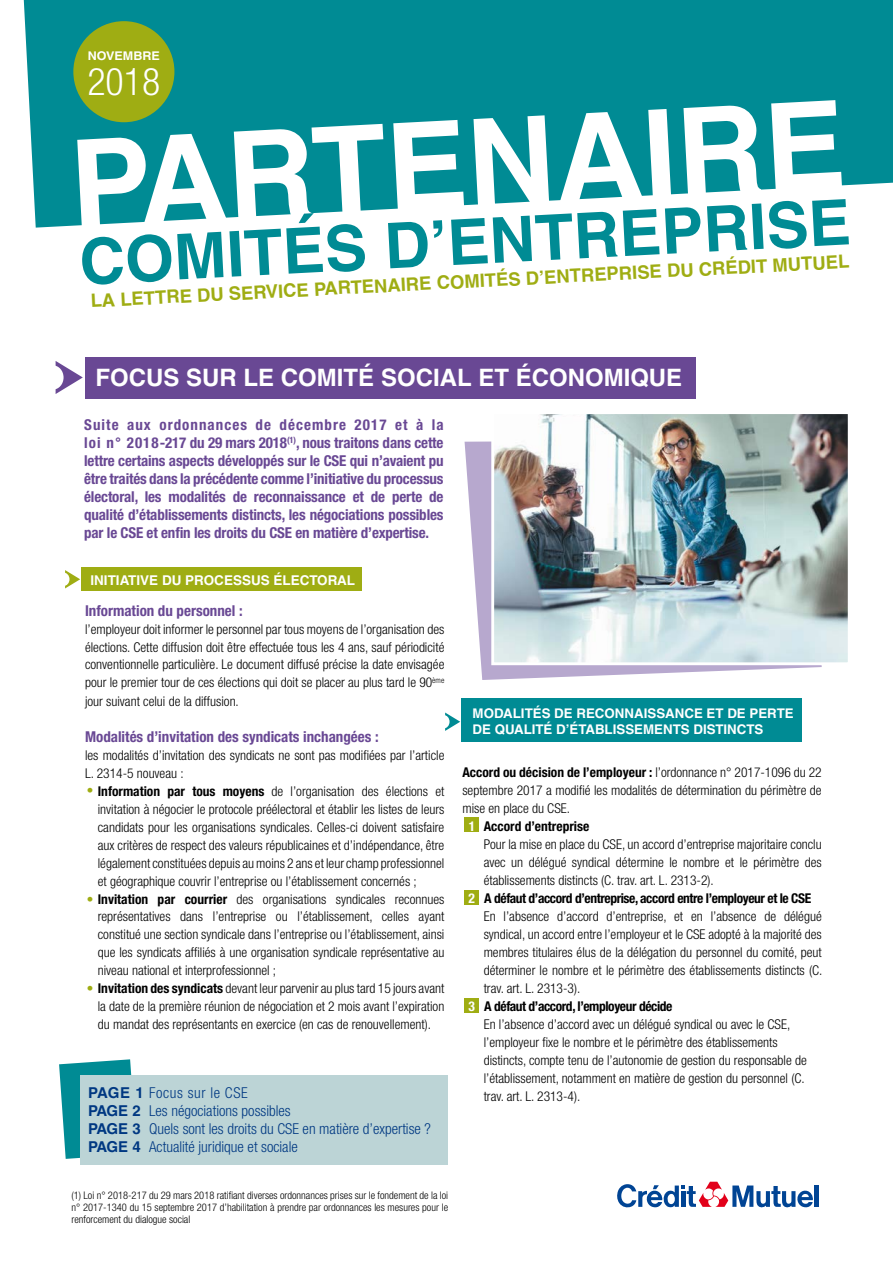
<style>
.page{position:relative;width:893px;height:1263px;background:#fff}
.page>*{position:absolute;margin:0;border:0;box-sizing:border-box;transform-origin:0 0}
.t1{font:700 121.65px "Helvetica LT Std";color:#fff}
.t2{font:700 63.15px "Helvetica LT Std";color:#008b94}
.t3{font:300 condensed 38.1px "Helvetica Neue LT";color:#fff}
.t4{font:700 24px "Helvetica LT Std";color:#fff}
.t5{font:700 18.45px "Helvetica LT Std";color:#9fad13}
.t6{font:700 condensed 15px/18px "Helvetica Neue";color:#694894;text-align:justify}
.t7{font:300 condensed 15px/18px "Helvetica Neue";color:#003882}
.t8{font:300 condensed 15px "Helvetica Neue";letter-spacing:.04em;color:#003882}
.t9{font:300 condensed 13.5px/18px "Helvetica Neue";color:#000}
.t10{font:700 condensed 13.5px "Helvetica Neue";letter-spacing:-.03em;color:#000}
.t11{font:700 condensed 13.5px "Helvetica Neue";color:#000}
.t12{font:700 13.5px "Helvetica LT Std";color:#fff}
.t13{font:700 13.35px/15.8px "Helvetica LT Std";color:#fff}
.t14{font:700 12px "Helvetica LT Std";color:#fff;scale:1.05 1}
.t15{font:300 condensed 10.5px/12px "Helvetica Neue";color:#000;text-align:justify}
.s1{font-weight:700}
.s2{font-weight:300}
.s3{color:#fff}
.s4{font-family:"Helvetica LT Std";font-weight:700;font-stretch:normal}
</style>
<div class="page">
<div style="left:464px;top:890px;width:15px;height:15px;background:#9fad13"></div>
<div style="left:464px;top:998px;width:15px;height:15px;background:#9fad13"></div>
<svg style="left:24px;top:0;width:869px;height:228px;background:#1c979f"></svg>
<div style="left:73px;top:21px;width:101px;height:101px;background:#9fad13;border-radius:50%"></div>
<div style="left:85px;top:357px;width:610px;height:41px;background:#694894"></div>
<svg style="left:56px;top:361px;width:27px;height:33px"></svg>
<div style="left:43px;top:365px;width:21px;height:24px;background:#fff;border-radius:50%"></div>
<svg style="left:465px;top:441px;width:357px;height:239px;fill:#b7a8ce"></svg>
<img style="left:495px;top:415px;width:352px;height:246px">
<div style="left:491px;top:411px;width:360px;height:254px;border:3px solid #fff"></div>
<div style="left:81px;top:568px;width:280px;height:23px;background:#9fad13"></div>
<svg style="left:65px;top:570px;width:15px;height:18px"></svg>
<div style="left:58px;top:573px;width:12px;height:13px;background:#fff;border-radius:50%"></div>
<div style="left:461px;top:699px;width:341px;height:43px;background:#008b94"></div>
<svg style="left:445px;top:712px;width:15px;height:19px"></svg>
<div style="left:438px;top:715px;width:12px;height:13px;background:#fff;border-radius:50%"></div>
<div style="left:464px;top:817px;width:15px;height:15px;background:#9fad13"></div>
<svg style="left:59px;top:1059px;width:73px;height:100px"></svg>
<div style="left:81px;top:1075px;width:367px;height:90px;background:#bcd4d6"></div>
<hr style="left:815px;top:1185px;width:4px;height:22px;background:#004494">
<svg style="left:617px;top:1182px;width:196px;height:26px"></svg>
<p class="t14" style="left:88px;top:48px;width:70px">NOVEMBRE</p>
<h3 class="t3" style="left:87px;top:59px;width:75px">2018</h3>
<h1 class="t1" style="left:66px;top:111px;width:777px;rotate:-3deg">PARTENAIRE</h1>
<h2 class="t2" style="left:77px;top:224px;width:774px;rotate:-3deg">COMITÉS D’ENTREPRISE</h2>
<h3 class="t5" style="left:90px;top:290px;width:761px;rotate:-3deg">LA LETTRE DU SERVICE PARTENAIRE COMITÉS D’ENTREPRISE DU CRÉDIT MUTUEL</h3>
<h3 class="t4" style="left:96px;top:363px;width:588px">FOCUS SUR LE COMITÉ SOCIAL ET ÉCONOMIQUE</h3>
<p class="t6" style="left:84px;top:415px;width:361px">Suite aux ordonnances de décembre 2017 et à la loi n° 2018-217 du 29 mars 2018<sup>(1)</sup>, nous traitons dans cette lettre certains aspects développés sur le CSE qui n’avaient pu être traités dans la précédente comme l’initiative du processus électoral, les modalités de reconnaissance et de perte de qualité d’établissements distincts, les négociations possibles par le CSE et enfin les droits du CSE en matière d’expertise.</p>
<p class="t12" style="left:90px;top:572px;width:266px">INITIATIVE DU PROCESSUS ÉLECTORAL</p>
<p class="t6" style="left:85px;top:601px;width:159px">Information du personnel :</p>
<p class="t9" style="left:85px;top:620px;width:361px;text-align:justify">l’employeur doit informer le personnel par tous moyens de l’organisation des élections. Cette diffusion doit être effectuée tous les 4 ans, sauf périodicité conventionnelle particulière. Le document diffusé précise la date envisagée pour le premier tour de ces élections qui doit se placer au plus tard le 90<sup>ème </sup>jour suivant celui de la diffusion.</p>
<p class="t6" style="left:85px;top:727px;width:295px">Modalités d’invitation des syndicats inchangées :</p>
<p class="t9" style="left:85px;top:746px;width:361px">les modalités d’invitation des syndicats ne sont pas modifiées par l’article<br>L. 2314-5 nouveau :</p>
<p class="t9" style="left:98px;top:782px;width:348px"><span class="s1">Information par tous moyens</span> de l’organisation des élections et invitation à négocier le protocole préélectoral et établir les listes de leurs candidats pour les organisations syndicales. Celles-ci doivent satisfaire aux critères de respect des valeurs républicaines et d’indépendance, être légalement constituées depuis au moins 2 ans et leur champ professionnel et géographique couvrir l’entreprise ou l’établissement concernés ; <span class="s1">Invitation par courrier</span> des organisations syndicales reconnues représentatives dans l’entreprise ou l’établissement, celles ayant constitué une section syndicale dans l’entreprise ou l’établissement, ainsi que les syndicats affiliés à une organisation syndicale représentative au niveau national et interprofessionnel ;<br><span class="s1">Invitation des syndicats</span> devant leur parvenir au plus tard 15 jours avant la date de la première réunion de négociation et 2 mois avant l’expiration du mandat des représentants en exercice (en cas de renouvellement).</p>
<p class="t13" style="left:473px;top:705px;width:322px">MODALITÉS DE RECONNAISSANCE ET DE PERTE<br>DE QUALITÉ D’ÉTABLISSEMENTS DISTINCTS</p>
<p class="t11" style="left:462px;top:763px;width:361px">Accord ou décision de l’employeur : <span class="s2">l’ordonnance n° 2017-1096 du 22</span></p>
<p class="t9" style="left:462px;top:781px;width:361px">septembre 2017 a modifié les modalités de détermination du périmètre de</p>
<p class="t9" style="left:462px;top:799px;width:109px">mise en place du CSE.</p>
<p class="t11" style="left:469px;top:817px;width:122px"><span class="s3">1</span> Accord d’entreprise</p>
<p class="t9" style="left:484px;top:835px;width:340px">Pour la mise en place du CSE, un accord d’entreprise majoritaire conclu</p>
<p class="t9" style="left:484px;top:853px;width:340px">avec un délégué syndical détermine le nombre et le périmètre des</p>
<p class="t9" style="left:484px;top:871px;width:232px">établissements distincts (C. trav. art. L. 2313-2).</p>
<p class="t10" style="left:469px;top:889px;width:344px"><span class="s3">2</span> A défaut d’accord d’entreprise, accord entre l’employeur et le CSE</p>
<p class="t9" style="left:484px;top:907px;width:340px">En l’absence d’accord d’entreprise, et en l’absence de délégué</p>
<p class="t9" style="left:484px;top:925px;width:340px">syndical, un accord entre l’employeur et le CSE adopté à la majorité des</p>
<p class="t9" style="left:484px;top:943px;width:340px">membres titulaires élus de la délégation du personnel du comité, peut</p>
<p class="t9" style="left:484px;top:961px;width:340px">déterminer le nombre et le périmètre des établissements distincts (C.</p>
<p class="t9" style="left:484px;top:979px;width:98px">trav. art. L. 2313-3).</p>
<p class="t10" style="left:469px;top:997px;width:205px"><span class="s3">3</span> A défaut d’accord, l’employeur décide</p>
<p class="t9" style="left:484px;top:1015px;width:308px">En l’absence d’accord avec un délégué syndical ou avec le CSE,</p>
<p class="t9" style="left:484px;top:1033px;width:296px">l’employeur fixe le nombre et le périmètre des établissements</p>
<p class="t9" style="left:484px;top:1051px;width:325px">distincts, compte tenu de l’autonomie de gestion du responsable de</p>
<p class="t9" style="left:484px;top:1069px;width:322px">l’établissement, notamment en matière de gestion du personnel (C.</p>
<p class="t8" style="left:88px;top:1084px;width:161px"><span class="s4">PAGE 1</span> Focus sur le CSE</p>
<p class="t9" style="left:484px;top:1086px;width:98px">trav. art. L. 2313-4).</p>
<p class="t7" style="left:88px;top:1102px;width:344px"><span class="s4">PAGE 2</span> Les négociations possibles<br><span class="s4">PAGE 3</span> Quels sont les droits du CSE en matière d’expertise ?<br><span class="s4">PAGE 4</span> Actualité juridique et sociale</p>
<p class="t15" style="left:71px;top:1190px;width:378px">(1) Loi n° 2018-217 du 29 mars 2018 ratifiant diverses ordonnances prises sur le fondement de la loi n° 2017-1340 du 15 septembre 2017 d’habilitation à prendre par ordonnances les mesures pour le renforcement du dialogue social</p>
</div>
